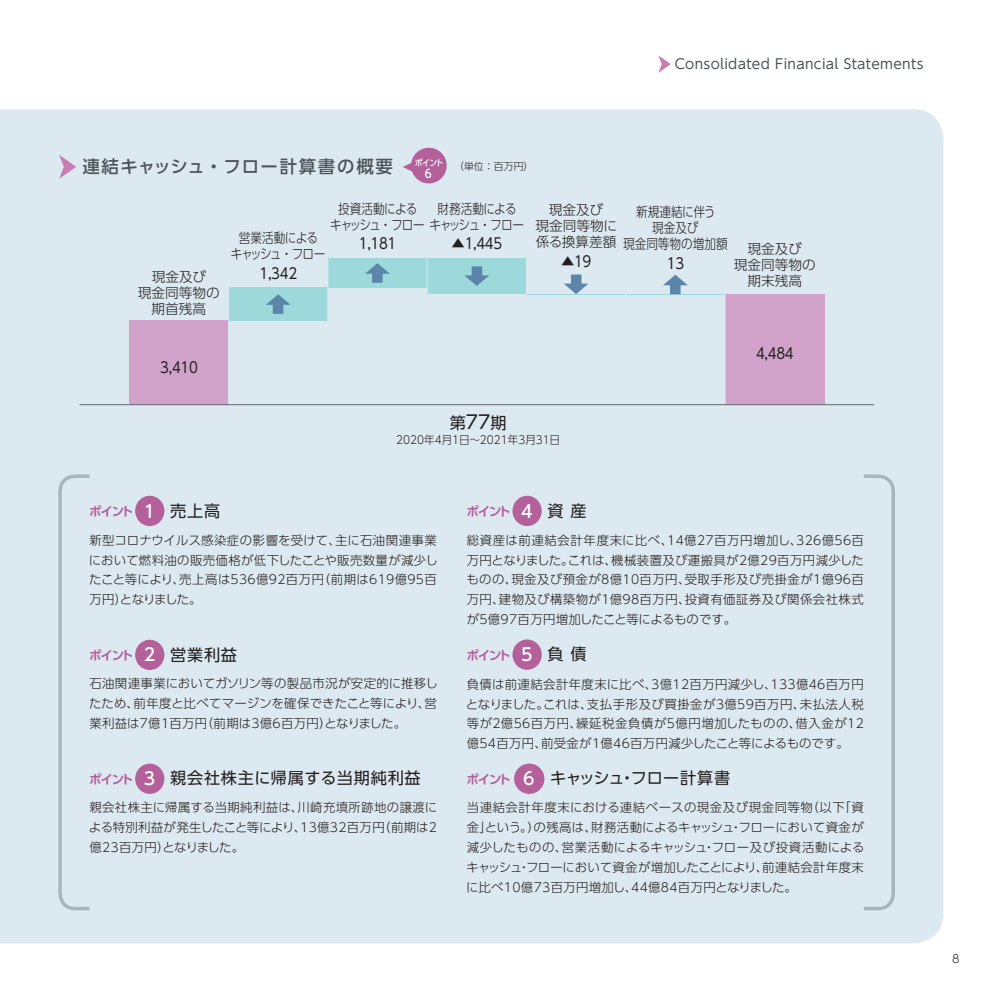
<style>
.page{position:relative;width:993px;height:993px;background:#fff}
.page>*{position:absolute;margin:0;border:0;box-sizing:border-box;transform-origin:0 0}
.t1{font:500 17.32px "UD Shin Go Pro";letter-spacing:.095em;color:#4d545a}
.t2{font:16.1px "UD Shin Go Pro";letter-spacing:.05em;color:#231f20}
.t3{font:16.1px "UD Shin Go Pro";letter-spacing:-.01em;color:#231f20}
.t4{font:14.88px "UD Shin Go Pro";letter-spacing:-.025em;color:#231f20;scale:.9 1}
.t5{font:300 13.65px/16.1px "UD Shin Go Pro";color:#231f20;text-align:center}
.t6{font:13.65px "UD Shin Go Pro";letter-spacing:.025em;color:#4d545a}
.t7{font:300 13.65px/16.1px "UD Shin Go Pro";letter-spacing:-.075em;color:#231f20;scale:.85 1}
.t8{font:300 13.65px/16.1px "UD Shin Go Pro";color:#231f20;text-align:center;scale:.85 1}
.t9{font:300 13.65px/16.1px "UD Shin Go Pro";letter-spacing:-.07em;color:#231f20;text-align:center;scale:.85 1}
.t10{font:300 13.65px "UD Shin Go Pro";letter-spacing:-.02em;color:#231f20;scale:.85 1}
.t11{font:300 12.42px/19.8px "UD Shin Go Pro";letter-spacing:.025em;color:#231f20;text-align:justify}
.t12{font:700 12.42px "UD Shin Go Pro De";letter-spacing:-.105em;color:#b4609b}
.t13{font:500 11.72px "UD Shin Go Pro";color:#fff;scale:.9 1}
.t14{font:300 11.2px "UD Shin Go Pro";color:#231f20;scale:.95 1}
.t15{font:300 11.2px "UD Shin Go Pro";color:#231f20}
.t16{font:300 9.97px "UD Shin Go Pro";color:#231f20}
.t17{font:500 8.75px "UD Shin Go Pro";color:#fff;scale:.9 1}
.s1{font-family:"UD Shin Go Pro";font-weight:500;font-size:17.32px;color:#fff}
.s2{font-family:"UD Shin Go Pro";font-weight:400;font-size:16.1px;color:#231f20}
.s3{font-size:18.55px}
.s4{font-family:"UD Shin Go Pro De";font-weight:700;font-size:12.42px;color:#b4609b}
.s5{font-weight:500;font-size:17.32px;color:#fff}
</style>
<div class="page">
<div style="left:0;top:109px;width:943px;height:834px;background:#dde9f0"></div>
<div style="left:724px;top:294px;width:100px;height:110px;background:#d2a3ca"></div>
<hr style="left:625px;top:294px;width:99px;height:1px;background:#9dd8db">
<hr style="left:526px;top:294px;width:99px;height:1px;background:#9dd8db">
<div style="left:427px;top:258px;width:99px;height:36px;background:#9dd8db"></div>
<div style="left:328px;top:258px;width:99px;height:29px;background:#9dd8db"></div>
<div style="left:228px;top:287px;width:100px;height:33px;background:#9dd8db"></div>
<div style="left:129px;top:320px;width:99px;height:84px;background:#d2a3ca"></div>
<hr style="left:228px;top:258px;width:1px;height:146px;background:#dde9f0">
<hr style="left:327px;top:258px;width:1px;height:146px;background:#dde9f0">
<hr style="left:426px;top:258px;width:1px;height:146px;background:#dde9f0">
<hr style="left:526px;top:258px;width:1px;height:146px;background:#dde9f0">
<hr style="left:625px;top:258px;width:1px;height:146px;background:#dde9f0">
<hr style="left:724px;top:258px;width:1px;height:146px;background:#dde9f0">
<svg style="left:266px;top:294px;width:24px;height:20px"></svg>
<svg style="left:365px;top:263px;width:25px;height:20px"></svg>
<svg style="left:464px;top:266px;width:25px;height:20px"></svg>
<hr style="left:79px;top:404px;width:794px;height:1px;background:#5f696f">
<svg style="left:402px;top:162px;width:10px;height:10px"></svg>
<div style="left:411px;top:148px;width:35px;height:35px;background:#b4609b;border-radius:50%"></div>
<svg style="left:59px;top:155px;width:17px;height:24px"></svg>
<svg style="left:563px;top:274px;width:25px;height:20px"></svg>
<svg style="left:662px;top:274px;width:25px;height:20px"></svg>
<svg style="left:57px;top:472px;width:36px;height:439px;background:#d7e4eb"></svg>
<svg style="left:860px;top:472px;width:36px;height:439px;background:#d7e4eb"></svg>
<div style="left:514px;top:763px;width:30px;height:30px;background:#b4609b;border-radius:50%"></div>
<div style="left:135px;top:495px;width:29px;height:31px;background:#b4609b;border-radius:50%"></div>
<div style="left:135px;top:763px;width:29px;height:30px;background:#b4609b;border-radius:50%"></div>
<div style="left:512px;top:495px;width:29px;height:31px;background:#b4609b;border-radius:50%"></div>
<div style="left:512px;top:639px;width:29px;height:30px;background:#b4609b;border-radius:50%"></div>
<div style="left:135px;top:639px;width:29px;height:30px;background:#b4609b;border-radius:50%"></div>
<svg style="left:658px;top:55px;width:12px;height:18px"></svg>
<p class="t6" style="left:674px;top:53px;width:250px">Consolidated Financial Statements</p>
<p class="t17" style="left:414px;top:155px;width:34px">ポイント</p>
<p class="t13" style="left:425px;top:164px;width:9px">6</p>
<h1 class="t1" style="left:82px;top:152px;width:312px">連結キャッシュ・フロー計算書の概要</h1>
<p class="t16" style="left:454px;top:158px;width:81px">（単位：百万円）</p>
<p class="t5" style="left:138px;top:268px;width:83px">現金及び<br>現金同等物の期首残高</p>
<p class="t7" style="left:330px;top:200px;width:229px;text-indent:8px">投資活動による<br>キャッシュ・フローキャッシュ・フロー</p>
<p class="t10" style="left:437px;top:197px;width:94px">財務活動による</p>
<p class="t9" style="left:231px;top:229px;width:113px">営業活動による<br>キャッシュ・フロー</p>
<p class="t4" style="left:359px;top:231px;width:43px">1,181</p>
<p class="t4" style="left:451px;top:231px;width:58px">▲1,445</p>
<p class="t4" style="left:259px;top:261px;width:43px">1,342</p>
<p class="t5" style="left:535px;top:201px;width:83px">現金及び<br>現金同等物に係る換算差額</p>
<p class="t4" style="left:561px;top:249px;width:35px">▲19</p>
<p class="t4" style="left:666px;top:251px;width:21px">13</p>
<p class="t8" style="left:623px;top:203px;width:124px">新規連結に伴う<br>現金及び<br>現金同等物の増加額</p>
<p class="t5" style="left:733px;top:240px;width:83px">現金及び<br>現金同等物の期末残高</p>
<p class="t4" style="left:160px;top:355px;width:43px">3,410</p>
<p class="t4" style="left:755px;top:341px;width:43px">4,484</p>
<p class="t12" style="left:89px;top:501px;width:132px">ポイント <span class="s1">1</span> <span class="s2">売上高</span></p>
<p class="t2" style="left:449px;top:409px;width:58px">第<span class="s3">77</span>期</p>
<p class="t14" style="left:396px;top:431px;width:174px">2020年4月1日～2021年3月31日</p>
<p class="t12" style="left:466px;top:501px;width:122px">ポイント <span class="s1">4</span> <span class="s2">資 産</span></p>
<p class="t11" style="left:89px;top:529px;width:350px">新型コロナウイルス感染症の影響を受けて、主に石油関連事業において燃料油の販売価格が低下したことや販売数量が減少したこと等により、売上高は536億92百万円（前期は619億95百万円）となりました。</p>
<p class="t12" style="left:89px;top:645px;width:149px">ポイント <span class="s1">2</span> <span class="s2">営業利益</span></p>
<p class="t11" style="left:89px;top:673px;width:350px">石油関連事業においてガソリン等の製品市況が安定的に推移したため、前年度と比べてマージンを確保できたこと等により、営業利益は7億1百万円（前期は3億6百万円）となりました。</p>
<p class="t2" style="left:89px;top:765px;width:333px"><span class="s4">ポイント</span> <span class="s5">3</span> 親会社株主に帰属する当期純利益</p>
<p class="t11" style="left:89px;top:797px;width:350px">親会社株主に帰属する当期純利益は、川崎充填所跡地の譲渡による特別利益が発生したこと等により、13億32百万円（前期は2億23百万円）となりました。</p>
<p class="t11" style="left:466px;top:529px;width:399px">総資産は前連結会計年度末に比べ、14億27百万円増加し、326億56百万円となりました。これは、機械装置及び運搬具が2億29百万円減少したものの、現金及び預金が8億10百万円、受取手形及び売掛金が1億96百万円、建物及び構築物が1億98百万円、投資有価証券及び関係会社株式が5億97百万円増加したこと等によるものです。</p>
<p class="t12" style="left:466px;top:644px;width:122px">ポイント <span class="s1">5</span> <span class="s2">負 債</span></p>
<p class="t11" style="left:466px;top:673px;width:399px">負債は前連結会計年度末に比べ、3億12百万円減少し、133億46百万円となりました。これは、支払手形及び買掛金が3億59百万円、未払法人税等が2億56百万円、繰延税金負債が5億円増加したものの、借入金が12億54百万円、前受金が1億46百万円減少したこと等によるものです。</p>
<p class="t3" style="left:466px;top:765px;width:265px"><span class="s4">ポイント</span> <span class="s5">6</span> キャッシュ・フロー計算書</p>
<p class="t11" style="left:466px;top:797px;width:399px">当連結会計年度末における連結ベースの現金及び現金同等物（以下「資金」という。）の残高は、財務活動によるキャッシュ・フローにおいて資金が減少したものの、営業活動によるキャッシュ・フロー及び投資活動によるキャッシュ・フローにおいて資金が増加したことにより、前連結会計年度末に比べ10億73百万円増加し、44億84百万円となりました。</p>
<p class="t15" style="left:951px;top:949px;width:9px">8</p>
</div>
